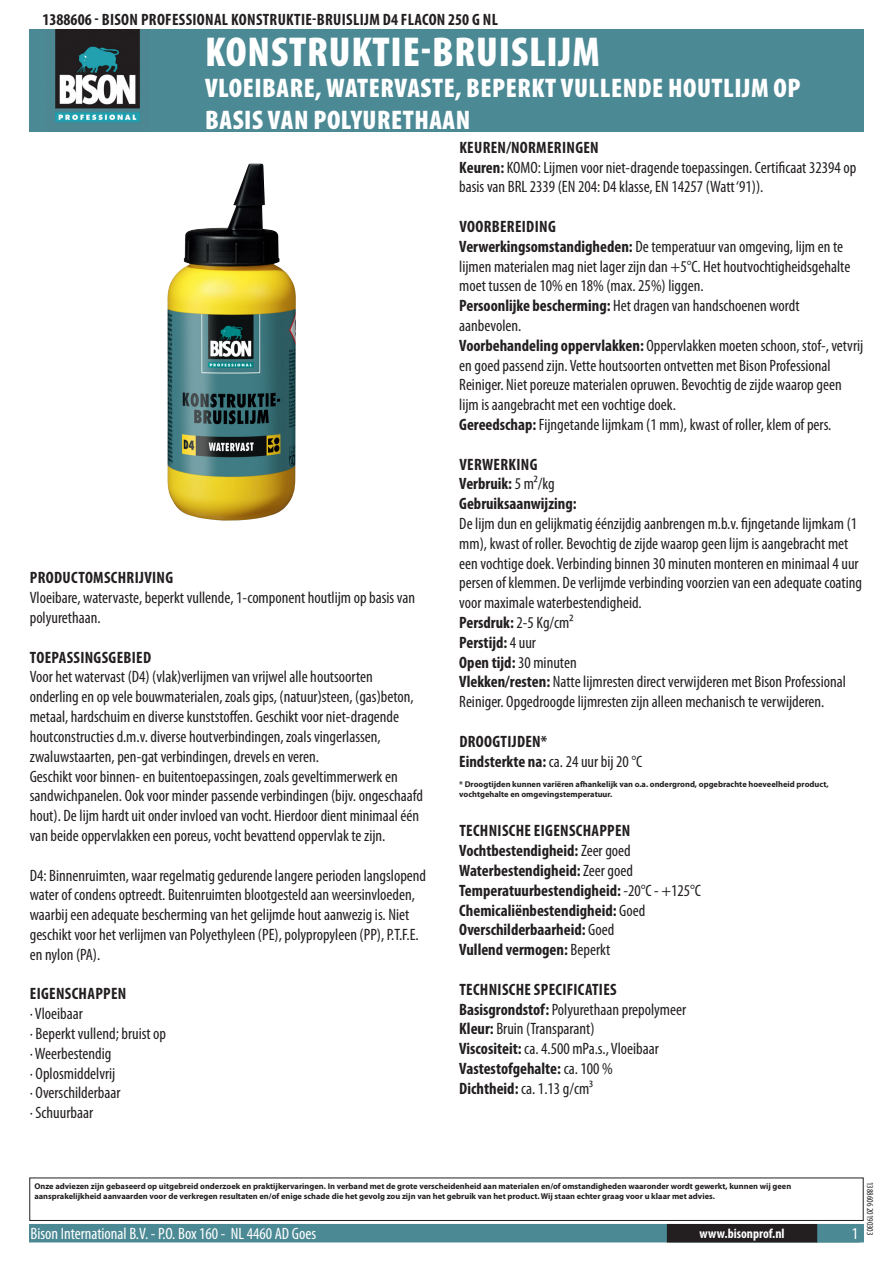
<style>
.page{position:relative;width:893px;height:1263px;background:#fff}
.page>*{position:absolute;margin:0;border:0;box-sizing:border-box;transform-origin:0 0}
.t1{font:900 condensed 42px "Myriad Pro";letter-spacing:.02em;color:#fff}
.t2{font:900 condensed 27px/32.4px "Myriad Pro";letter-spacing:.02em;color:#fff}
.t3{font:condensed 16.5px/19.8px "Myriad Pro";color:#231f20}
.t4{font:700 condensed 16.5px/19.8px "Myriad Pro";letter-spacing:.02em;color:#231f20}
.t5{font:condensed 16.5px "Myriad Pro";color:#fff}
.t6{font:700 condensed 13.5px "Myriad Pro";color:#fff}
.t7{font:condensed 9px "Myriad Pro";color:#231f20}
.t8{font:700 8.4px/10.1px "Myriad Pro";color:#231f20}
.s1{font-weight:700}
.s2{font-weight:400}
</style>
<div class="page">
<div style="left:30px;top:1225px;width:833px;height:17px;background:#4b8994"></div>
<div style="left:29px;top:1224px;width:835px;height:18px;border:2px solid #4b8994"></div>
<div style="left:816px;top:1224px;width:44px;height:18px;border:2px solid #4b8994"></div>
<div style="left:668px;top:1225px;width:148px;height:17px;background:#231f20"></div>
<div style="left:667px;top:1224px;width:150px;height:18px;border:2px solid #231f20"></div>
<div style="left:29px;top:1177px;width:835px;height:44px;border:1px solid #231f20"></div>
<div style="left:30px;top:30px;width:834px;height:102px;background:#4b8994"></div>
<img style="left:55px;top:30px;width:85px;height:92px">
<img style="left:167px;top:164px;width:129px;height:357px">
<p class="t4" style="left:43px;top:9px;width:449px">1388606 - Bison Professional Konstruktie-Bruislijm D4 Flacon 250 g NL</p>
<h1 class="t1" style="left:205px;top:25px;width:396px">KONSTRUKTIE-BRUISLIJM</h1>
<h2 class="t2" style="left:205px;top:71px;width:597px">VLOEIBARE, WATERVASTE, BEPERKT VULLENDE HOUTLIJM OP<br>BASIS VAN POLYURETHAAN</h2>
<p class="t4" style="left:30px;top:568px;width:145px">Productomschrijving</p>
<p class="t3" style="left:30px;top:588px;width:387px">Vloeibare, watervaste, beperkt vullende, 1-component houtlijm op basis van polyurethaan.</p>
<p class="t4" style="left:30px;top:647px;width:121px">Toepassingsgebied</p>
<p class="t3" style="left:30px;top:667px;width:395px">Voor het watervast (D4) (vlak)verlijmen van vrijwel alle houtsoorten onderling en op vele bouwmaterialen, zoals gips, (natuur)steen, (gas)beton, metaal, hardschuim en diverse kunststoffen. Geschikt voor niet-dragende houtconstructies d.m.v. diverse houtverbindingen, zoals vingerlassen, zwaluwstaarten, pen-gat verbindingen, drevels en veren.<br>Geschikt voor binnen- en buitentoepassingen, zoals geveltimmerwerk en sandwichpanelen. Ook voor minder passende verbindingen (bijv. ongeschaafd hout). De lijm hardt uit onder invloed van vocht. Hierdoor dient minimaal één van beide oppervlakken een poreus, vocht bevattend oppervlak te zijn.</p>
<p class="t3" style="left:30px;top:865px;width:398px">D4: Binnenruimten, waar regelmatig gedurende langere perioden langslopend water of condens optreedt. Buitenruimten blootgesteld aan weersinvloeden, waarbij een adequate bescherming van het gelijmde hout aanwezig is. Niet geschikt voor het verlijmen van Polyethyleen (PE), polypropyleen (PP), P.T.F.E. en nylon (PA).</p>
<p class="t4" style="left:30px;top:983px;width:98px">Eigenschappen</p>
<p class="t3" style="left:30px;top:1003px;width:138px">· Vloeibaar<br>· Beperkt vullend; bruist op · Weerbestendig<br>· Oplosmiddelvrij<br>· Overschilderbaar<br>· Schuurbaar</p>
<p class="t3" style="left:459px;top:137px;width:399px"><span class="s1">Keuren/Normeringen<br>Keuren:</span> KOMO: Lijmen voor niet-dragende toepassingen. Certificaat 32394 op basis van BRL 2339 (EN 204: D4 klasse, EN 14257 (Watt ‘91)).</p>
<p class="t3" style="left:459px;top:216px;width:405px"><span class="s1">Voorbereiding<br>Verwerkingsomstandigheden:</span> De temperatuur van omgeving, lijm en te lijmen materialen mag niet lager zijn dan +5°C. Het houtvochtigheidsgehalte moet tussen de 10% en 18% (max. 25%) liggen.<br><span class="s1">Persoonlijke bescherming:</span> Het dragen van handschoenen wordt aanbevolen.<br><span class="s1">Voorbehandeling oppervlakken:</span> Oppervlakken moeten schoon, stof-, vetvrij en goed passend zijn. Vette houtsoorten ontvetten met Bison Professional Reiniger. Niet poreuze materialen opruwen. Bevochtig de zijde waarop geen lijm is aangebracht met een vochtige doek.<br><span class="s1">Gereedschap:</span> Fijngetande lijmkam (1 mm), kwast of roller, klem of pers.</p>
<p class="t4" style="left:459px;top:454px;width:119px">Verwerking<br>Verbruik: <span class="s2">5 m²/kg<br></span>Gebruiksaanwijzing:</p>
<p class="t3" style="left:459px;top:513px;width:404px">De lijm dun en gelijkmatig éénzijdig aanbrengen m.b.v. fijngetande lijmkam (1 mm), kwast of roller. Bevochtig de zijde waarop geen lijm is aangebracht met een vochtige doek. Verbinding binnen 30 minuten monteren en minimaal 4 uur persen of klemmen. De verlijmde verbinding voorzien van een adequate coating voor maximale waterbestendigheid.<br><span class="s1">Persdruk:</span> 2-5 Kg/cm²<br><span class="s1">Perstijd:</span> 4 uur<br><span class="s1">Open tijd:</span> 30 minuten<br><span class="s1">Vlekken/resten:</span> Natte lijmresten direct verwijderen met Bison Professional Reiniger. Opgedroogde lijmresten zijn alleen mechanisch te verwijderen.</p>
<p class="t4" style="left:459px;top:731px;width:184px">Droogtijden*<br>Eindsterkte na: <span class="s2">ca. 24 uur bij 20 °C</span></p>
<p class="t8" style="left:459px;top:779px;width:371px">* Droogtijden kunnen variëren afhankelijk van o.a. ondergrond, opgebrachte hoeveelheid product, vochtgehalte en omgevingstemperatuur.</p>
<p class="t4" style="left:459px;top:821px;width:243px">Technische eigenschappen<br>Vochtbestendigheid: <span class="s2">Zeer goed<br></span>Waterbestendigheid: <span class="s2">Zeer goed<br></span>Temperatuurbestendigheid: <span class="s2">-20°C - +125°C<br></span>Chemicaliënbestendigheid: <span class="s2">Goed<br></span>Overschilderbaarheid: <span class="s2">Goed<br></span>Vullend vermogen: <span class="s2">Beperkt</span></p>
<p class="t3" style="left:459px;top:979px;width:228px"><span class="s1">Technische specificaties<br>Basisgrondstof:</span> Polyurethaan prepolymeer<br><span class="s1">Kleur:</span> Bruin (Transparant)<br><span class="s1">Viscositeit:</span> ca. 4.500 mPa.s., Vloeibaar<br><span class="s1">Vastestofgehalte:</span> ca. 100 %<br><span class="s1">Dichtheid:</span> ca. 1.13 g/cm³</p>
<p class="t8" style="left:34px;top:1181px;width:758px">Onze adviezen zijn gebaseerd op uitgebreid onderzoek en praktijkervaringen. In verband met de grote verscheidenheid aan materialen en/of omstandigheden waaronder wordt gewerkt, kunnen wij geen aansprakelijkheid aanvaarden voor de verkregen resultaten en/of enige schade die het gevolg zou zijn van het gebruik van het product. Wij staan echter graag voor u klaar met advies.</p>
<p class="t5" style="left:31px;top:1224px;width:287px">Bison International B.V. - P.O. Box 160 - NL 4460 AD Goes</p>
<p class="t6" style="left:699px;top:1225px;width:87px">www.bisonprof.nl</p>
<p class="t5" style="left:852px;top:1224px;width:8px">1</p>
<p class="t7" style="left:875px;top:1182px;width:55px;rotate:90deg">1388606 20190303</p>
</div>
